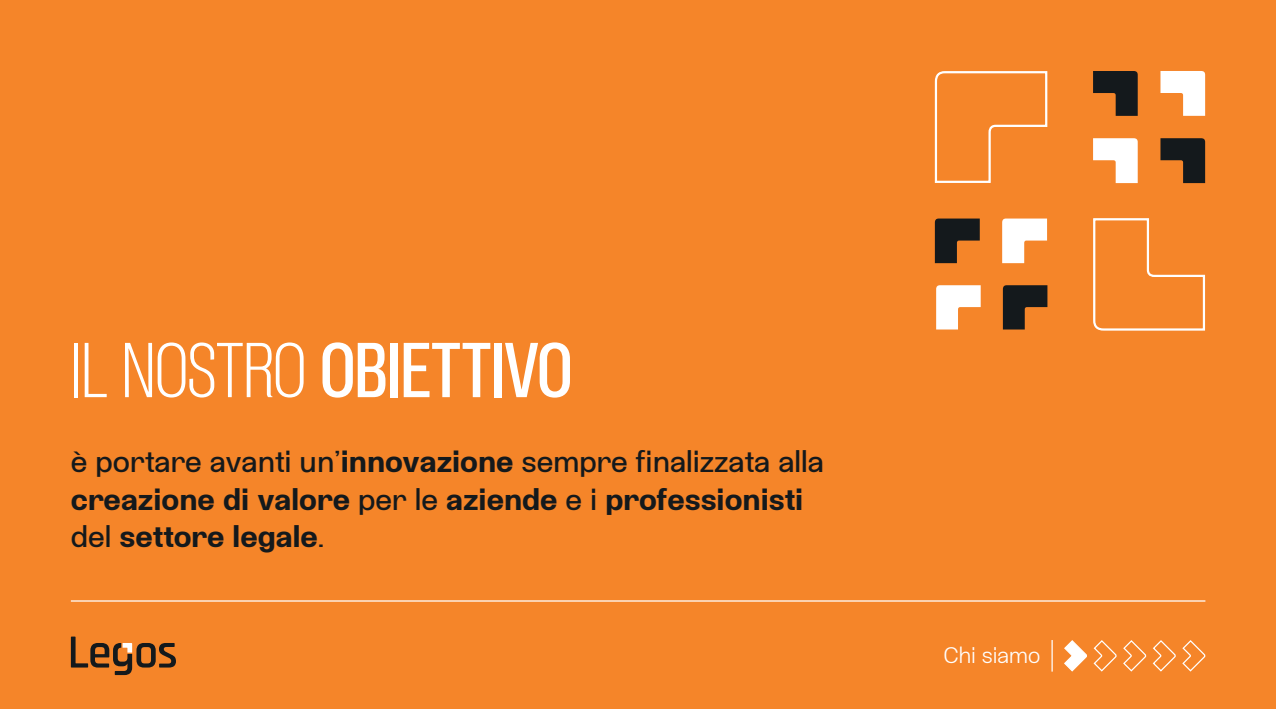
<style>
.page{position:relative;width:1276px;height:709px;background:#f58529}
.page>*{position:absolute;margin:0;border:0;box-sizing:border-box;transform-origin:0 0}
.t1{font:500 77.5px "Etrusco Now Condensed";color:#fff}
.t2{font:700 30px/37.5px "Etrusco Now";color:#14191c}
.t3{font:300 22.5px "Etrusco Now";color:#fff}
.s1{font-weight:300}
.s2{font-weight:400}
</style>
<div class="page">
<svg style="left:71px;top:636px;width:105px;height:39px"></svg>
<svg style="left:1064px;top:640px;width:142px;height:32px"></svg>
<hr style="left:71px;top:600px;width:1134px;height:1px;background:#fff">
<svg style="left:934px;top:71px;width:114px;height:112px"></svg>
<svg style="left:935px;top:218px;width:44px;height:45px"></svg>
<svg style="left:1002px;top:218px;width:45px;height:45px"></svg>
<svg style="left:1003px;top:285px;width:44px;height:44px"></svg>
<svg style="left:936px;top:285px;width:44px;height:44px"></svg>
<svg style="left:1160px;top:71px;width:45px;height:45px"></svg>
<svg style="left:1160px;top:138px;width:45px;height:45px"></svg>
<svg style="left:1093px;top:138px;width:44px;height:45px"></svg>
<svg style="left:1093px;top:71px;width:44px;height:45px"></svg>
<svg style="left:1093px;top:218px;width:112px;height:113px"></svg>
<hr style="left:1051px;top:640px;width:1px;height:31px;background:#fff">
<p class="t1" style="left:71px;top:313px;width:502px"><span class="s1">IL NOSTRO</span> OBIETTIVO</p>
<p class="t2" style="left:71px;top:441px;width:754px"><span class="s2">è portare avanti un’</span>innovazione <span class="s2">sempre finalizzata alla </span>creazione di valore <span class="s2">per le</span> aziende <span class="s2">e i</span> professionisti</p>
<p class="t2" style="left:71px;top:516px;width:255px"><span class="s2">del</span> settore legale<span class="s2">.</span></p>
<p class="t3" style="left:944px;top:638px;width:98px">Chi siamo</p>
</div>
